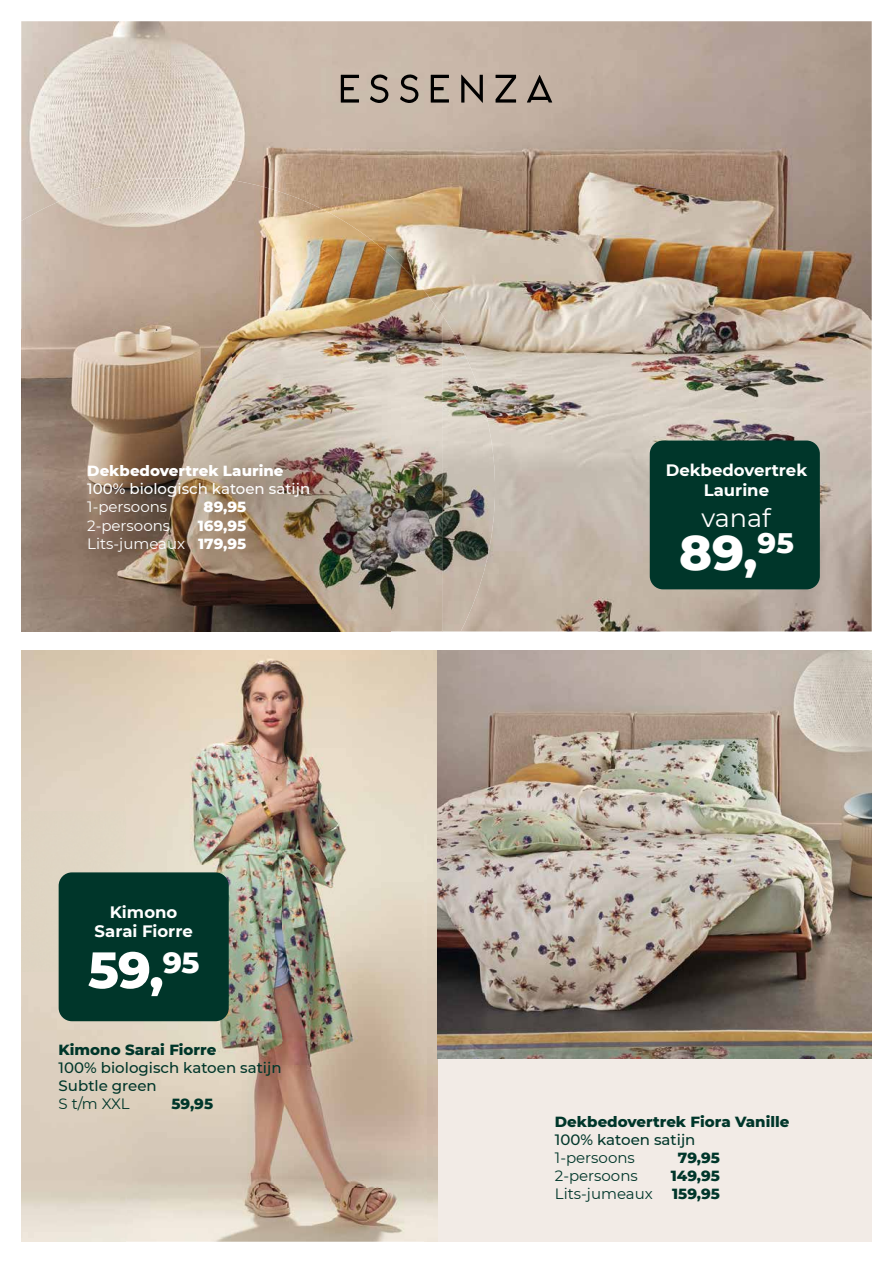
<style>
.page{position:relative;width:893px;height:1263px;background:#fff}
.page>*{position:absolute;margin:0;border:0;box-sizing:border-box;transform-origin:0 0}
.t1{font:800 51px "Montserrat";color:#fff}
.t2{font:800 49.5px "Montserrat";color:#fff}
.t3{font:25.5px "Montserrat";color:#fff}
.t4{font:700 16.5px/19.5px "Montserrat";color:#fff;text-align:center}
.t5{font:800 15px "Montserrat";color:#00362a}
.t6{font:500 15px/18px "Montserrat";color:#00362a}
.t7{font:800 15px/18.1px "Montserrat";color:#fff;text-align:right}
.t8{font:15px "Montserrat";color:#00362a}
.t9{font:500 15px "Montserrat";color:#fff}
.t10{font:15px "Montserrat";color:#fff}
.s1{font-weight:400}
</style>
<div class="page">
<div style="left:424px;top:650px;width:448px;height:592px;background:#f2ebe6"></div>
<img style="left:21px;top:21px;width:851px;height:610px">
<img style="left:126px;top:650px;width:298px;height:538px">
<img style="left:21px;top:650px;width:105px;height:592px">
<img style="left:125px;top:1188px;width:299px;height:54px">
<img style="left:424px;top:650px;width:14px;height:570px">
<img style="left:438px;top:650px;width:434px;height:408px">
<div style="left:59px;top:872px;width:170px;height:149px;background:#00362a;border-radius:13px"></div>
<div style="left:650px;top:440px;width:170px;height:149px;background:#00362a;border-radius:13px"></div>
<img style="left:21px;top:179px;width:369px;height:452px">
<img style="left:390px;top:255px;width:53px;height:376px">
<img style="left:442px;top:315px;width:53px;height:316px">
<svg style="left:341px;top:75px;width:18px;height:28px"></svg>
<svg style="left:431px;top:75px;width:18px;height:28px"></svg>
<svg style="left:370px;top:74px;width:19px;height:29px"></svg>
<svg style="left:400px;top:74px;width:19px;height:29px"></svg>
<svg style="left:496px;top:75px;width:20px;height:28px"></svg>
<svg style="left:461px;top:74px;width:22px;height:29px"></svg>
<svg style="left:527px;top:75px;width:25px;height:28px"></svg>
<p class="t7" style="left:87px;top:461px;width:198px">Dekbedovertrek Laurine</p>
<p class="t9" style="left:87px;top:479px;width:224px">100% biologisch katoen satijn</p>
<p class="t10" style="left:87px;top:497px;width:81px">1-persoons</p>
<p class="t7" style="left:204px;top:497px;width:44px">89,95</p>
<p class="t10" style="left:87px;top:515px;width:84px">2-persoons</p>
<p class="t7" style="left:87px;top:515px;width:160px">169,95<br><span class="s1">Lits-jumeaux</span> 179,95</p>
<p class="t4" style="left:95px;top:901px;width:100px">Kimono<br>Sarai Fiorre</p>
<h1 class="t1" style="left:88px;top:933px;width:113px">59,<sup>95</sup></h1>
<p class="t5" style="left:59px;top:1038px;width:159px">Kimono Sarai Fiorre</p>
<p class="t6" style="left:59px;top:1058px;width:224px">100% biologisch katoen satijn<br>Subtle green</p>
<p class="t8" style="left:59px;top:1093px;width:72px">S t/m XXL</p>
<p class="t5" style="left:171px;top:1092px;width:43px">59,95</p>
<p class="t4" style="left:666px;top:460px;width:143px">Dekbedovertrek<br>Laurine</p>
<h3 class="t3" style="left:701px;top:500px;width:71px">vanaf</h3>
<h2 class="t2" style="left:679px;top:516px;width:116px">89,<sup>95</sup></h2>
<p class="t5" style="left:555px;top:1110px;width:236px">Dekbedovertrek Fiora Vanille</p>
<p class="t6" style="left:555px;top:1130px;width:142px">100% katoen satijn</p>
<p class="t8" style="left:555px;top:1147px;width:81px">1-persoons</p>
<p class="t5" style="left:678px;top:1147px;width:44px">79,95</p>
<p class="t8" style="left:555px;top:1165px;width:84px">2-persoons</p>
<p class="t5" style="left:671px;top:1165px;width:51px">149,95</p>
<p class="t8" style="left:555px;top:1183px;width:99px">Lits-jumeaux</p>
<p class="t5" style="left:672px;top:1183px;width:49px">159,95</p>
</div>
